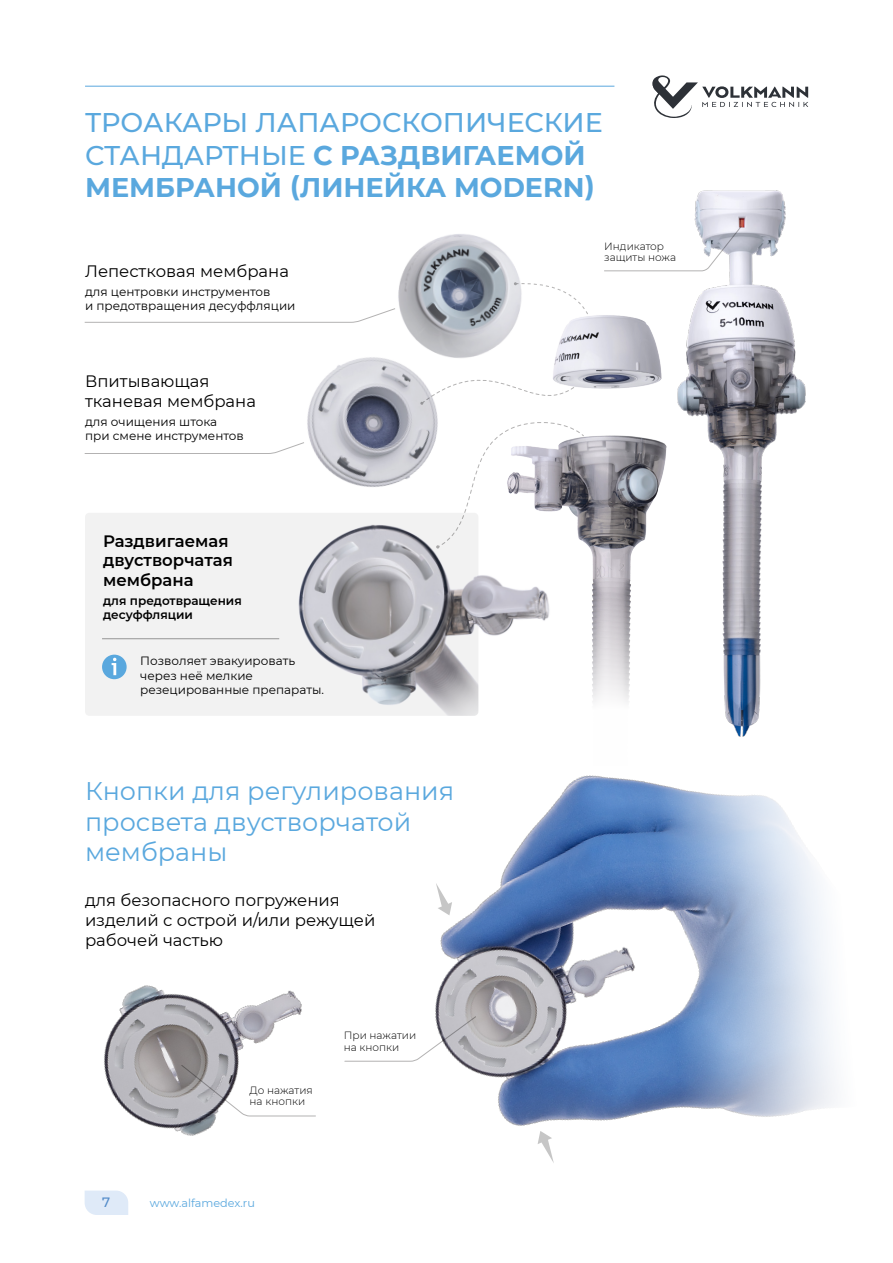
<style>
.page{position:relative;width:893px;height:1263px;background:#fff}
.page>*{position:absolute;margin:0;border:0;box-sizing:border-box;transform-origin:0 0}
.П__Заголовок{font:700 27px/32.4px "Montserrat";color:#5aa8de}
.П__Заголовок_малый{font:25.5px/30.6px "Montserrat";color:#5aa8de}
.П__Подзаголовок{font:16.5px/19.8px "Montserrat";color:#000}
.П__Подзаголовок-2{font:600 16.5px/19.8px "Montserrat";color:#000}
.t1{font:500 13.5px "Montserrat";color:#528bc9}
.П__Текст_8pt__лев_вы{font:12px/14.4px "Montserrat";color:#000}
.П__Текст_инф__сноски{font:12px/14.4px "Montserrat";color:#000}
.П__Текст_8pt__лев_вы-2{font:600 12px/14.4px "Montserrat";color:#000}
.t2{font:11.25px "Montserrat";color:#5aa8de}
.П__Подпись_к_фото__л{font:300 10.5px/11.2px "Montserrat";color:#000}
.s1{font-weight:500}
</style>
<div class="page">
<div style="left:85px;top:513px;width:393px;height:203px;background:#f2f2f2;border-radius:4px"></div>
<img style="left:249px;top:525px;width:229px;height:191px">
<img style="left:558px;top:315px;width:104px;height:74px">
<img style="left:585px;top:435px;width:77px;height:267px">
<img style="left:307px;top:357px;width:113px;height:130px">
<img style="left:385px;top:234px;width:135px;height:128px">
<img style="left:662px;top:190px;width:144px;height:547px">
<img style="left:396px;top:775px;width:439px;height:369px">
<img style="left:104px;top:985px;width:212px;height:151px">
<svg style="left:436px;top:883px;width:16px;height:32px"></svg>
<svg style="left:538px;top:1131px;width:16px;height:32px"></svg>
<img style="left:477px;top:557px;width:73px;height:96px">
<svg style="left:652px;top:75px;width:156px;height:43px"></svg>
<hr style="left:85px;top:86px;width:529px;height:1px;background:#5aa8de">
<svg style="left:85px;top:1190px;width:43px;height:25px"></svg>
<svg style="left:84px;top:308px;width:312px;height:15px"></svg>
<svg style="left:604px;top:226px;width:138px;height:45px"></svg>
<svg style="left:84px;top:442px;width:220px;height:12px"></svg>
<hr style="left:102px;top:638px;width:177px;height:1px;background:#9d9d9c">
<svg style="left:514px;top:282px;width:74px;height:33px"></svg>
<svg style="left:420px;top:346px;width:165px;height:203px"></svg>
<div style="left:102px;top:655px;width:25px;height:24px;background:#5aa8de;border-radius:50%"></div>
<svg style="left:112px;top:658px;width:4px;height:17px"></svg>
<svg style="left:181px;top:1065px;width:135px;height:51px"></svg>
<svg style="left:345px;top:1016px;width:131px;height:45px"></svg>
<p class="П__Заголовок" style="left:85px;top:105px;width:519px"><span class="s1">ТРОАКАРЫ ЛАПАРОСКОПИЧЕСКИЕ<br>СТАНДАРТНЫЕ</span> С РАЗДВИГАЕМОЙ<br>МЕМБРАНОЙ (ЛИНЕЙ КА MODERN)</p>
<p class="П__Подзаголовок" style="left:85px;top:261px;width:205px">Лепестковая мембрана</p>
<p class="П__Текст_8pt__лев_вы" style="left:85px;top:284px;width:212px">для центровки инструментов<br>и предотвращения десуффляции</p>
<p class="П__Подзаголовок" style="left:85px;top:371px;width:172px">Впитывающая тканевая мембрана</p>
<p class="П__Текст_8pt__лев_вы" style="left:85px;top:414px;width:160px">для очищения штока при смене инструментов</p>
<p class="П__Подзаголовок-2" style="left:103px;top:530px;width:131px">Раздвигаемая двустворчатая мембрана</p>
<p class="П__Текст_8pt__лев_вы-2" style="left:103px;top:593px;width:140px">для предотвращения десуффляции</p>
<p class="П__Текст_инф__сноски" style="left:140px;top:653px;width:185px">Позволяет эвакуировать через неё мелкие резецированные препараты.</p>
<p class="П__Заголовок_малый" style="left:85px;top:775px;width:371px">Кнопки для регулирования просвета двустворчатой мембраны</p>
<p class="П__Подзаголовок" style="left:85px;top:890px;width:292px">для безопасного погружения изделий с острой и/или режущей рабочей частью</p>
<p class="П__Подпись_к_фото__л" style="left:250px;top:1084px;width:65px">До нажатия на кнопки</p>
<p class="П__Подпись_к_фото__л" style="left:344px;top:1029px;width:74px">При нажатии на кнопки</p>
<p class="t1" style="left:102px;top:1193px;width:10px">7</p>
<p class="t2" style="left:150px;top:1195px;width:107px">www.alfamedex.ru</p>
<p class="П__Подпись_к_фото__л" style="left:604px;top:240px;width:73px">Индикатор защиты ножа</p>
</div>
